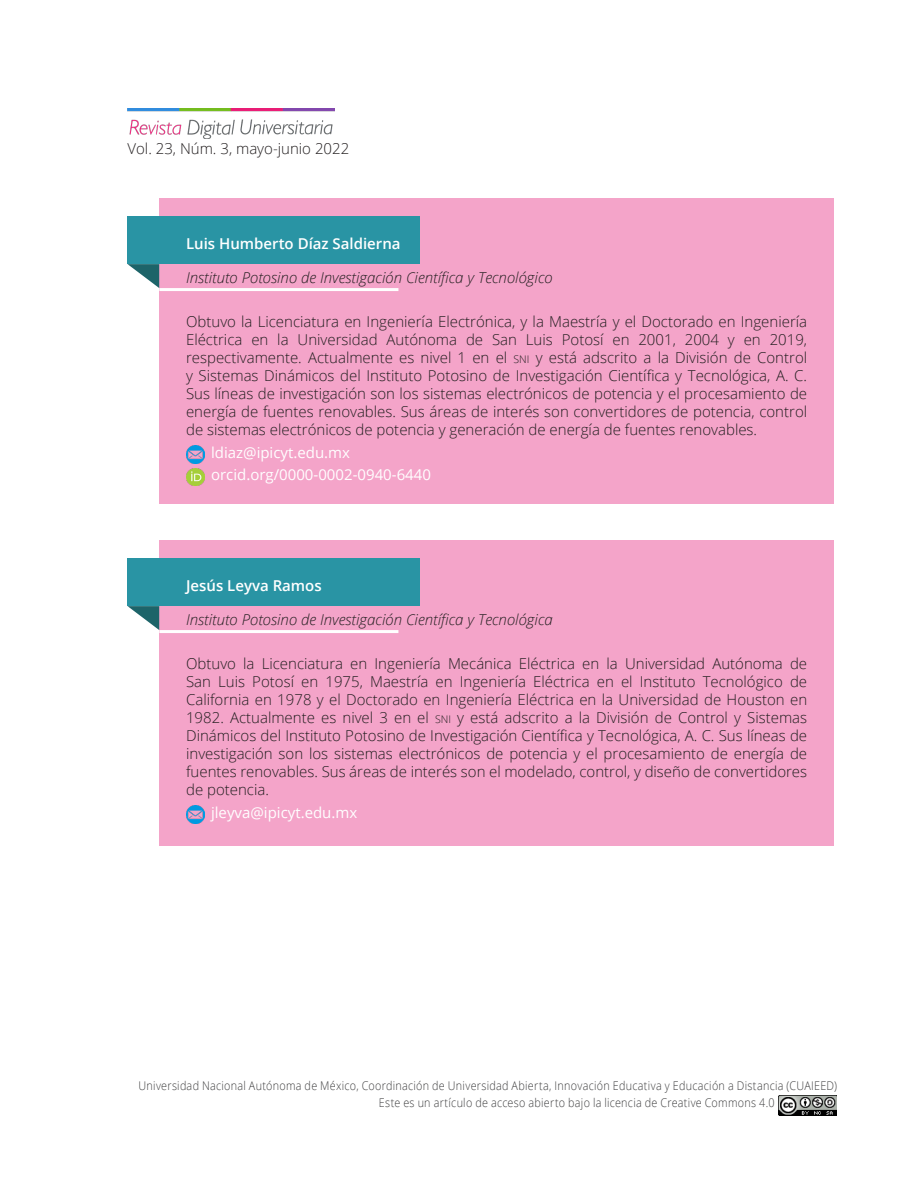
<style>
.page{position:relative;width:918px;height:1188px;background:#fff}
.page>*{position:absolute;margin:0;border:0;box-sizing:border-box;transform-origin:0 0}
.autor_Info2{font:300 15px/18px "Open Sans";color:#231f20;text-align:justify}
.autor_Info2-2{font:italic 300 15px "Open Sans";color:#231f20}
.autor_Info2-3{font:15px "Open Sans";color:#fff}
.autor_info{font:600 15px "Open Sans";color:#fff}
.t1{font:300 12px/17px "Open Sans";letter-spacing:.025em;color:#3e3e3f;scale:.9 1}
.s1{font-size:10.5px}
</style>
<div class="page">
<img style="left:128px;top:108px;width:207px;height:30px">
<img style="left:778px;top:1096px;width:59px;height:20px">
<div style="left:159px;top:198px;width:675px;height:306px;background:#f4a4c9"></div>
<div style="left:128px;top:217px;width:292px;height:47px;background:#2994a4"></div>
<svg style="left:128px;top:264px;width:31px;height:24px"></svg>
<hr style="left:159px;top:288px;width:239px;height:3px;background:#fff">
<img style="left:186px;top:445px;width:18px;height:18px">
<div style="left:159px;top:540px;width:675px;height:306px;background:#f4a4c9"></div>
<div style="left:128px;top:559px;width:292px;height:47px;background:#2994a4"></div>
<svg style="left:128px;top:606px;width:31px;height:24px"></svg>
<hr style="left:159px;top:630px;width:239px;height:3px;background:#fff">
<img style="left:186px;top:805px;width:18px;height:18px">
<img style="left:186px;top:468px;width:18px;height:18px">
<p class="autor_Info2" style="left:128px;top:139px;width:223px">Vol. 23, Núm. 3, mayo-junio 2022</p>
<p class="autor_info" style="left:186px;top:233px;width:216px">Luis Humberto Díaz Saldierna</p>
<p class="autor_Info2-2" style="left:186px;top:267px;width:368px">Instituto Potosino de Investigación Científica y Tecnológico</p>
<p class="autor_Info2" style="left:186px;top:313px;width:623px">Obtuvo la Licenciatura en Ingeniería Electrónica, y la Maestría y el Doctorado en Ingeniería Eléctrica en la Universidad Autónoma de San Luis Potosí en 2001, 2004 y en 2019, respectivamente. Actualmente es nivel 1 en el <span class="s1">SNI</span> y está adscrito a la División de Control y Sistemas Dinámicos del Instituto Potosino de Investigación Científica y Tecnológica, A. C.<br>Sus líneas de investigación son los sistemas electrónicos de potencia y el procesamiento de energía de fuentes renovables. Sus áreas de interés son convertidores de potencia, control de sistemas electrónicos de potencia y generación de energía de fuentes renovables.</p>
<p class="autor_Info2-3" style="left:211px;top:442px;width:141px">ldiaz@ipicyt.edu.mx</p>
<p class="autor_Info2-3" style="left:211px;top:464px;width:221px">orcid.org/0000-0002-0940-6440</p>
<p class="autor_info" style="left:186px;top:575px;width:137px">Jesús Leyva Ramos</p>
<p class="autor_Info2-2" style="left:186px;top:609px;width:368px">Instituto Potosino de Investigación Científica y Tecnológica</p>
<p class="autor_Info2" style="left:186px;top:655px;width:623px">Obtuvo la Licenciatura en Ingeniería Mecánica Eléctrica en la Universidad Autónoma de San Luis Potosí en 1975, Maestría en Ingeniería Eléctrica en el Instituto Tecnológico de California en 1978 y el Doctorado en Ingeniería Eléctrica en la Universidad de Houston en 1982. Actualmente es nivel 3 en el <span class="s1">SNI</span> y está adscrito a la División de Control y Sistemas Dinámicos del Instituto Potosino de Investigación Científica y Tecnológica, A. C. Sus líneas de investigación son los sistemas electrónicos de potencia y el procesamiento de energía de fuentes renovables. Sus áreas de interés son el modelado, control, y diseño de convertidores de potencia.</p>
<p class="autor_Info2-3" style="left:211px;top:802px;width:148px">jleyva@ipicyt.edu.mx</p>
<p class="t1" style="left:379px;top:1077px;width:511px;text-indent:-240px">Universidad Nacional Autónoma de México, Coordinación de Universidad Abierta, Innovación Educativa y Educación a Distancia (CUAIEED)<br>Este es un artículo de acceso abierto bajo la licencia de Creative Commons 4.0</p>
</div>
